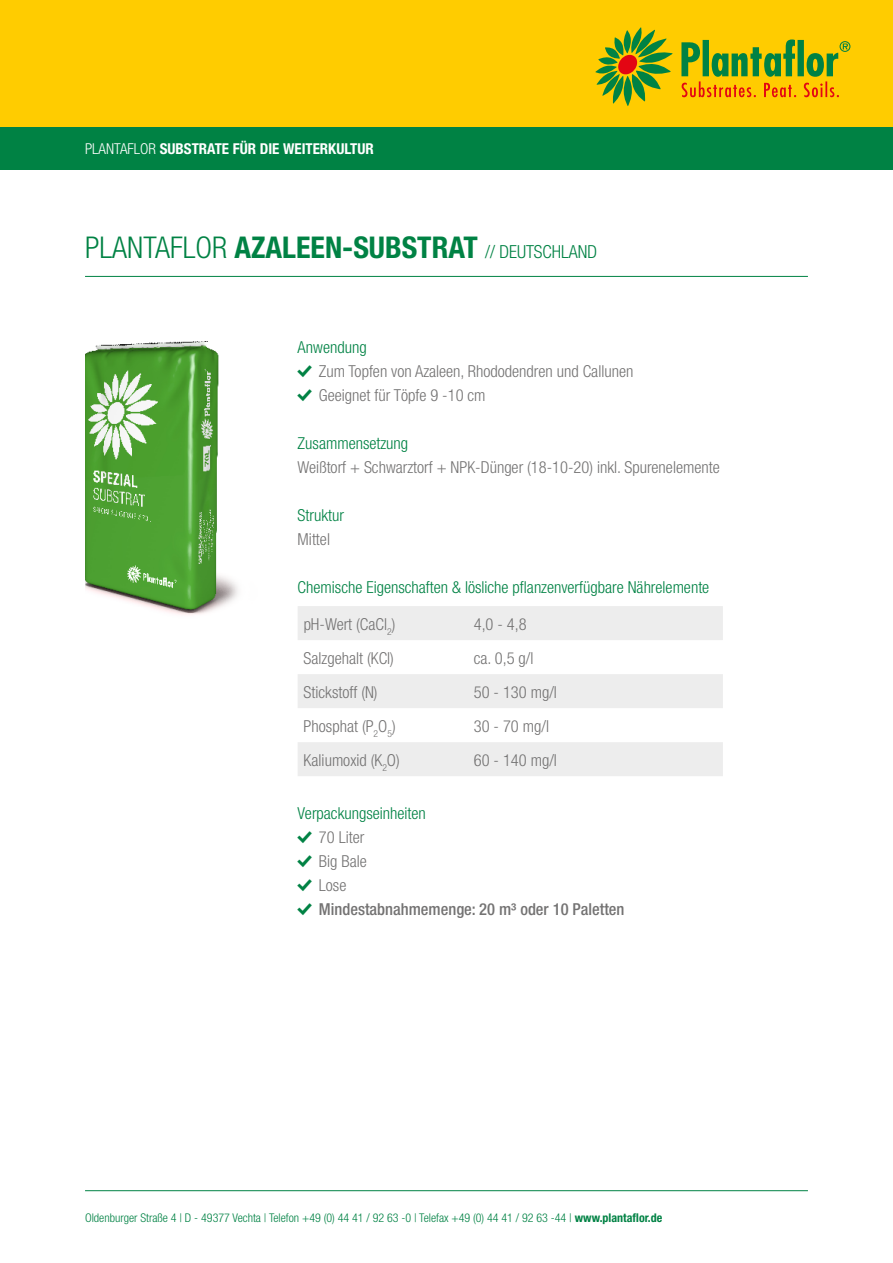
<style>
.page{position:relative;width:893px;height:1263px;background:#fff}
.page>*{position:absolute;margin:0;border:0;box-sizing:border-box;transform-origin:0 0}
.t1{font:700 condensed 30px "Helvetica Neue";color:#008244}
.t2{font:300 condensed 16.5px/24px "Helvetica Neue";color:#747373}
.t3{font:300 condensed 16.5px "Helvetica Neue";color:#008244}
.t4{font:500 condensed 16.5px "Helvetica Neue";color:#747373}
.t5{font:700 condensed 15px "Helvetica Neue";color:#fff}
.t6{font:300 condensed 12px "Helvetica Neue";color:#008244}
.s1{font-weight:300}
.s2{font-weight:300;font-size:18px}
.s3{font-weight:700}
</style>
<div class="page">
<div style="left:0;top:0;width:893px;height:128px;background:#fc0"></div>
<svg style="left:595px;top:27px;width:78px;height:79px"></svg>
<svg style="left:681px;top:39px;width:169px;height:58px"></svg>
<div style="left:0;top:128px;width:893px;height:42px;background:#008244"></div>
<hr style="left:85px;top:1190px;width:723px;height:1px;background:#008244">
<hr style="left:85px;top:276px;width:723px;height:1px;background:#008244">
<img style="left:85px;top:341px;width:153px;height:274px">
<svg style="left:298px;top:606px;width:425px;height:170px;fill:#ededed"></svg>
<p class="t5" style="left:85px;top:140px;width:290px"><span class="s1">PLANTAFLOR</span> SUBSTRATE FÜR DIE WEITERKULTUR</p>
<h1 class="t1" style="left:85px;top:229px;width:514px"><span class="s1">PLANTAFLOR</span> AZALEEN-SUBSTRAT <span class="s2">// DEUTSCHLAND</span></h1>
<p class="t3" style="left:298px;top:338px;width:71px">Anwendung</p>
<p class="t2" style="left:319px;top:359px;width:316px">Zum Topfen von Azaleen, Rhododendren und Callunen<br>Geeignet für Töpfe 9 -10 cm</p>
<p class="t3" style="left:298px;top:434px;width:112px">Zusammensetzung</p>
<p class="t2" style="left:298px;top:455px;width:424px">Weißtorf + Schwarztorf + NPK-Dünger (18-10-20) inkl. Spurenelemente</p>
<p class="t3" style="left:298px;top:506px;width:48px">Struktur</p>
<p class="t2" style="left:298px;top:527px;width:34px">Mittel</p>
<p class="t3" style="left:298px;top:578px;width:413px">Chemische Eigenschaften &amp; lösliche pflanzenverfügbare Nährelemente</p>
<p class="t2" style="left:304px;top:612px;width:93px">pH-Wert (CaCl<sub>2</sub>)</p>
<p class="t2" style="left:474px;top:612px;width:55px">4,0 - 4,8</p>
<p class="t2" style="left:304px;top:646px;width:92px">Salzgehalt (KCl)</p>
<p class="t2" style="left:474px;top:646px;width:61px">ca. 0,5 g/l</p>
<p class="t2" style="left:304px;top:680px;width:75px">Stickstoff (N)</p>
<p class="t2" style="left:474px;top:680px;width:85px">50 - 130 mg/l</p>
<p class="t2" style="left:304px;top:714px;width:94px">Phosphat (P<sub>2</sub>O<sub>5</sub>)</p>
<p class="t2" style="left:474px;top:714px;width:77px">30 - 70 mg/l</p>
<p class="t2" style="left:304px;top:748px;width:98px">Kaliumoxid (K<sub>2</sub>O)</p>
<p class="t2" style="left:474px;top:748px;width:85px">60 - 140 mg/l</p>
<p class="t3" style="left:298px;top:804px;width:130px">Verpackungseinheiten</p>
<p class="t2" style="left:319px;top:825px;width:49px">70 Liter<br>Big Bale<br>Lose</p>
<p class="t4" style="left:319px;top:899px;width:307px">Mindestabnahmemenge: 20 m³ oder 10 Paletten</p>
<p class="t6" style="left:85px;top:1210px;width:579px">Oldenburger Straße 4 | D - 49377 Vechta | Telefon +49 (0) 44 41 / 92 63 -0 | Telefax +49 (0) 44 41 / 92 63 -44 | <span class="s3">www.plantaflor.de</span></p>
</div>
